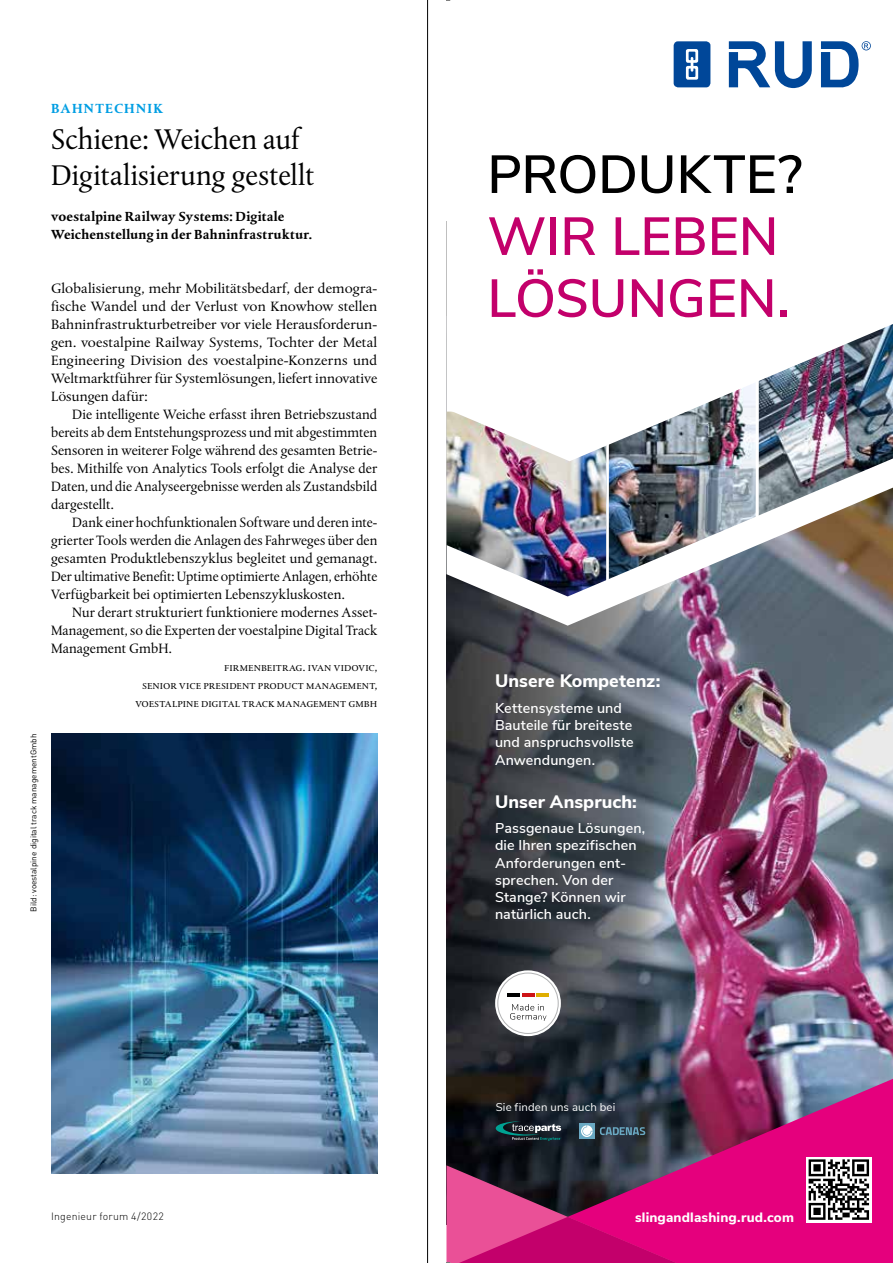
<style>
.page{position:relative;width:893px;height:1263px;background:#fff}
.page>*{position:absolute;margin:0;border:0;box-sizing:border-box;transform-origin:0 0}
.t1{font:600 53.4px/61.9px "Nunito Sans";letter-spacing:-.005em;color:#c3006b}
.t2{font:600 53.4px "Nunito Sans";letter-spacing:-.005em;color:#000}
.t3{font:30px/36px "DTL Albertina ST";color:#000}
.t4{font:800 18px "Nunito Sans";color:#fff}
.t5{font:14.25px/18px "DTL Albertina ST";color:#000;text-align:justify}
.t6{font:14.25px/18px "DTL Albertina ST";color:#000;text-align:justify;scale:1.05 1}
.t7{font:600 14.25px/17.1px "Nunito Sans";letter-spacing:.01em;color:#fff}
.t8{font:700 13.5px/18px "DTL Albertina T";letter-spacing:.025em;color:#000}
.t9{font:800 13.5px "Nunito Sans";letter-spacing:.015em;color:#fff}
.t10{font:700 13.5px "DTL Albertina T";letter-spacing:.1em;color:#009ee3}
.t11{font:12px/18px "DTL Albertina T Caps";letter-spacing:.01em;color:#000;text-align:right}
.t12{font:11.4px "Nunito Sans";letter-spacing:.015em;color:#fff}
.t13{font:300 10.5px "DINOT";letter-spacing:.02em;color:#000}
.t14{font:8.25px "DINOT";color:#000}
</style>
<div class="page">
<img style="left:51px;top:734px;width:326px;height:439px">
<img style="left:446px;top:626px;width:447px;height:539px">
<svg style="left:446px;top:596px;width:447px;height:30px"></svg>
<svg style="left:446px;top:221px;width:447px;height:375px;background:#918782"></svg>
<img style="left:446px;top:412px;width:160px;height:184px">
<img style="left:609px;top:461px;width:149px;height:119px">
<img style="left:759px;top:461px;width:134px;height:54px">
<svg style="left:459px;top:1079px;width:434px;height:184px;background:#911a60"></svg>
<hr style="left:606px;top:415px;width:3px;height:167px;background:#fff">
<hr style="left:756px;top:354px;width:2px;height:167px;background:#fff">
<div style="left:495px;top:970px;width:66px;height:66px;background:#fff;border-radius:50%"></div>
<hr style="left:507px;top:993px;width:13px;height:4px;background:#000">
<hr style="left:522px;top:993px;width:12px;height:4px;background:#cd1316">
<hr style="left:536px;top:993px;width:13px;height:4px;background:#dfae00">
<div style="left:498px;top:973px;width:60px;height:61px;border:1px solid #b1b2b3;border-radius:50%"></div>
<svg style="left:510px;top:1004px;width:36px;height:17px"></svg>
<svg style="left:448px;top:41px;width:445px;height:420px"></svg>
<svg style="left:674px;top:41px;width:36px;height:46px;background:#2863a9"></svg>
<svg style="left:729px;top:41px;width:83px;height:47px"></svg>
<svg style="left:821px;top:41px;width:50px;height:47px"></svg>
<svg style="left:806px;top:1156px;width:66px;height:66px"></svg>
<svg style="left:809px;top:1159px;width:60px;height:61px"></svg>
<div style="left:579px;top:1123px;width:16px;height:16px;background:#6aa9c3"></div>
<svg style="left:600px;top:1127px;width:45px;height:8px"></svg>
<svg style="left:581px;top:1125px;width:12px;height:12px"></svg>
<svg style="left:495px;top:1121px;width:67px;height:20px"></svg>
<svg style="left:446px;top:1165px;width:230px;height:98px;background:#a7226a"></svg>
<hr style="left:427px;top:0;width:1px;height:1263px;background:#000">
<p class="t14" style="left:28px;top:912px;width:180px;rotate:-90deg">Bild: voestalpine digital track managementGmbh</p>
<p class="t10" style="left:51px;top:99px;width:114px">BAHNTECHNIK</p>
<h2 class="t3" style="left:51px;top:121px;width:265px">Schiene: Weichen auf<br>Digitalisierung gestellt</h2>
<p class="t8" style="left:51px;top:207px;width:262px">voestalpine Railway Systems: Digitale<br>Weichenstellung in der Bahninfrastruktur.</p>
<p class="t6" style="left:51px;top:279px;width:312px">Globalisierung, mehr Mobilitätsbedarf, der demogra&shy;fische Wandel und der Verlust von Knowhow stellen Bahninfrastrukturbetreiber vor viele Herausforderun&shy;gen. voestalpine Railway Systems, Tochter der Metal Engineering Division des voestalpine-Konzerns und Weltmarktführer für Systemlösungen, liefert innovative Lösungen dafür:</p>
<p class="t5" style="left:51px;top:405px;width:328px;text-indent:21px">Die intelligente Weiche erfasst ihren Betriebszustand bereits ab dem Entstehungsprozess und mit abgestimmten Sensoren in weiterer Folge während des gesamten Betrie&shy;bes. Mithilfe von Analytics Tools erfolgt die Analyse der Daten, und die Analyseergebnisse werden als Zustandsbild dargestellt.</p>
<p class="t5" style="left:51px;top:513px;width:328px;text-indent:21px">Dank einer hochfunktionalen Software und deren inte&shy;grierter Tools werden die Anlagen des Fahrweges über den gesamten Produktlebenszyklus begleitet und gemanagt.<br>Der ultimative Benefit: Uptime optimierte Anlagen, erhöhte Verfügbarkeit bei optimierten Lebenszykluskosten.</p>
<p class="t5" style="left:51px;top:603px;width:328px;text-indent:21px">Nur derart strukturiert funktioniere modernes Asset-Management, so die Experten der voestalpine Digital Track Management GmbH.</p>
<p class="t11" style="left:135px;top:658px;width:243px">firmenbeitrag. ivan vidovic,<br>senior vice president product management, voestalpine digital track management gmbh</p>
<p class="t13" style="left:51px;top:1210px;width:114px">Ingenieur forum 4/2022</p>
<h1 class="t2" style="left:487px;top:135px;width:317px">PRODUKTE?</h1>
<h1 class="t1" style="left:487px;top:202px;width:304px">WIR LEBEN<br>LÖSUNGEN.</h1>
<p class="t4" style="left:495px;top:667px;width:167px">Unsere Kompetenz:</p>
<p class="t7" style="left:495px;top:698px;width:140px">Kettensysteme und<br>Bauteile für breiteste und anspruchsvollste<br>Anwendungen.</p>
<p class="t4" style="left:495px;top:788px;width:143px">Unser Anspruch:</p>
<p class="t7" style="left:495px;top:819px;width:152px">Passgenaue Lösungen, die Ihren spezifischen<br>Anforderungen ent&shy;sprechen. Von der<br>Stange? Können wir natürlich auch.</p>
<p class="t12" style="left:496px;top:1098px;width:121px">Sie finden uns auch bei</p>
<p class="t9" style="left:635px;top:1208px;width:160px">slingandlashing.rud.com</p>
</div>
